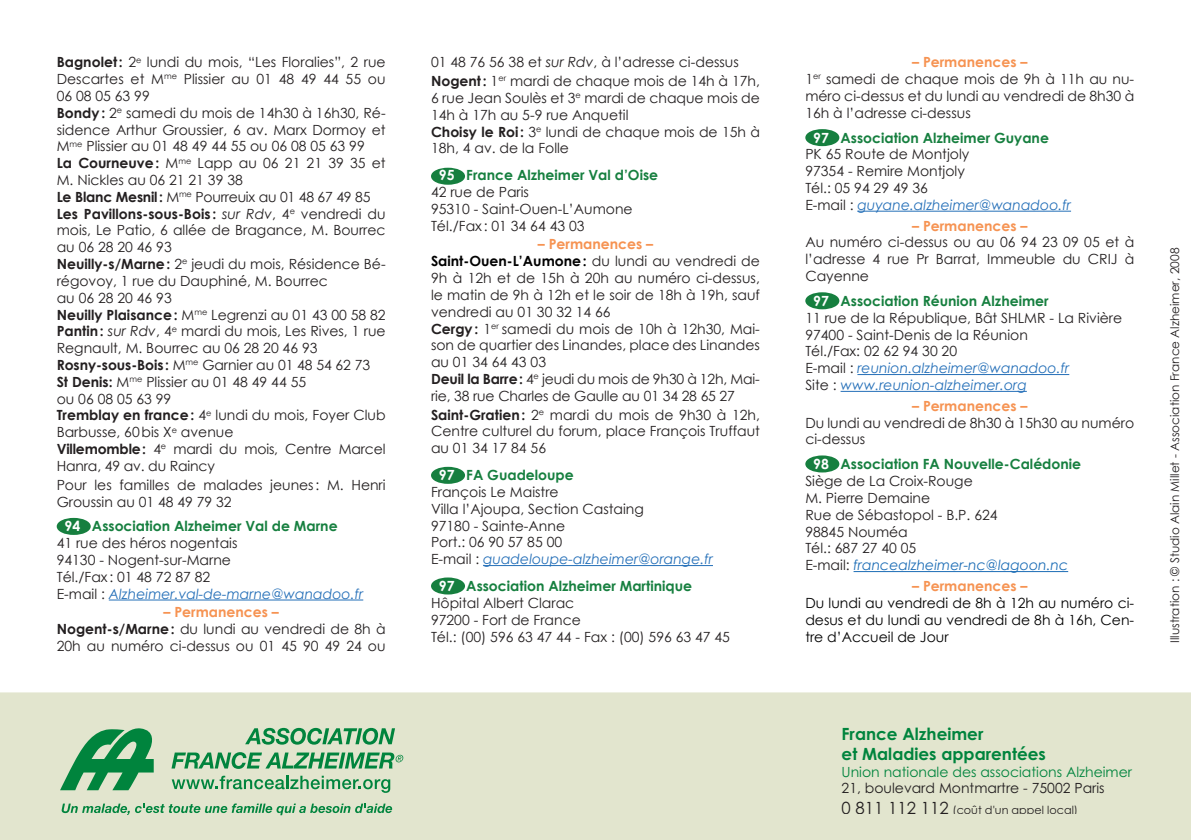
<style>
.page{position:relative;width:1191px;height:840px;background:#fff}
.page>*{position:absolute;margin:0;border:0;box-sizing:border-box;transform-origin:0 0}
.t1{font:700 16.8px/20.2px "Century Gothic";color:#00843d}
.t2{font:14px/16.8px "Century Gothic";color:#231f20}
.t3{font:14px/16.8px "Century Gothic";color:#000;text-align:justify}
.t4{font:700 14px "Century Gothic";color:#f69352}
.t5{font:14px "Century Gothic";color:#00843d}
.t6{font:12px "Century Gothic";color:#231f20}
.t7{font:11.2px "Century Gothic";color:#231f20}
.s1{font-weight:700}
.s2{font-style:italic}
.s3{font-weight:700;color:#fff}
.s4{font-weight:700;color:#167f3f}
.s5{font-style:italic;color:#246fb8}
.s6{font-weight:700;color:#f69352}
.s7{font-weight:700;color:#000}
.s8{font-style:italic;color:#1c6db6}
.s9{font-size:16.8px}
</style>
<div class="page">
<div style="left:806px;top:456px;width:32px;height:15px;background:#167f3f;border-radius:50%"></div>
<div style="left:805px;top:455px;width:34px;height:17px;border:2px solid #167f3f;border-radius:50%"></div>
<div style="left:0;top:692px;width:1191px;height:147px;background:#e2e5ce"></div>
<div style="left:806px;top:293px;width:32px;height:15px;background:#167f3f;border-radius:50%"></div>
<div style="left:805px;top:292px;width:34px;height:17px;border:2px solid #167f3f;border-radius:50%"></div>
<div style="left:432px;top:467px;width:32px;height:15px;background:#167f3f;border-radius:50%"></div>
<div style="left:431px;top:466px;width:34px;height:17px;border:2px solid #167f3f;border-radius:50%"></div>
<div style="left:806px;top:130px;width:32px;height:15px;background:#167f3f;border-radius:50%"></div>
<div style="left:805px;top:129px;width:34px;height:17px;border:2px solid #167f3f;border-radius:50%"></div>
<div style="left:432px;top:578px;width:32px;height:15px;background:#167f3f;border-radius:50%"></div>
<div style="left:431px;top:577px;width:34px;height:17px;border:2px solid #167f3f;border-radius:50%"></div>
<div style="left:432px;top:169px;width:32px;height:15px;background:#167f3f;border-radius:50%"></div>
<div style="left:431px;top:168px;width:34px;height:17px;border:2px solid #167f3f;border-radius:50%"></div>
<div style="left:58px;top:518px;width:32px;height:15px;background:#167f3f;border-radius:50%"></div>
<div style="left:57px;top:517px;width:34px;height:17px;border:2px solid #167f3f;border-radius:50%"></div>
<hr style="left:109px;top:599px;width:254px;height:1px;background:#246fb8">
<hr style="left:483px;top:565px;width:230px;height:1px;background:#246fb8">
<hr style="left:857px;top:211px;width:214px;height:1px;background:#246fb8">
<hr style="left:857px;top:374px;width:212px;height:1px;background:#246fb8">
<hr style="left:840px;top:391px;width:186px;height:1px;background:#246fb8">
<hr style="left:853px;top:571px;width:215px;height:1px;background:#1c6db6">
<svg style="left:60px;top:727px;width:96px;height:62px;background:#67b07f"></svg>
<svg style="left:62px;top:803px;width:330px;height:11px;background:#98c59f"></svg>
<svg style="left:245px;top:727px;width:150px;height:17px;background:#7bb88c"></svg>
<svg style="left:172px;top:775px;width:218px;height:17px;background:#a3caa5"></svg>
<svg style="left:171px;top:751px;width:232px;height:17px;background:#7eba8d"></svg>
<p class="t2" style="left:57px;top:54px;width:330px"><span class="s1">Bagnolet:</span> 2<sup>e</sup> lundi du mois, “Les Floralies”, 2 rue Descartes et M<sup>me</sup> Plissier au 01 48 49 44 55 ou 06 08 05 63 99<br><span class="s1">Bondy:</span> 2<sup>e</sup> samedi du mois de 14h30 à 16h30, Ré&shy;sidence Arthur Groussier, 6 av. Marx Dormoy et M<sup>me</sup> Plissier au 01 48 49 44 55 ou 06 08 05 63 99<br><span class="s1">La Courneuve:</span> M<sup>me</sup> Lapp au 06 21 21 39 35 et M. Nickles au 06 21 21 39 38<br><span class="s1">Le Blanc Mesnil:</span> M<sup>me</sup> Pourreuix au 01 48 67 49 85<br><span class="s1">Les Pavillons-sous-Bois :</span> <span class="s2">sur Rdv</span>, 4<sup>e</sup> vendredi du mois, Le Patio, 6 allée de Bragance, M. Bourrec au 06 28 20 46 93<br><span class="s1">Neuilly-s/Marne:</span> 2<sup>e</sup> jeudi du mois, Résidence Bé&shy;régovoy, 1 rue du Dauphiné, M. Bourrec<br>au 06 28 20 46 93<br><span class="s1">Neuilly Plaisance:</span> M<sup>me</sup> Legrenzi au 01 43 00 58 82<br><span class="s1">Pantin:</span> <span class="s2">sur Rdv</span>, 4<sup>e</sup> mardi du mois, Les Rives, 1 rue Regnault, M. Bourrec au 06 28 20 46 93<br><span class="s1">Rosny-sous-Bois :</span> M<sup>me</sup> Garnier au 01 48 54 62 73<br><span class="s1">St Denis:</span> M<sup>me</sup> Plissier au 01 48 49 44 55<br>ou 06 08 05 63 99<br><span class="s1">Tremblay en france:</span> 4<sup>e</sup> lundi du mois, Foyer Club Barbusse, 60bis X<sup>e</sup> avenue<br><span class="s1">Villemomble:</span> 4<sup>e</sup> mardi du mois, Centre Marcel Hanra, 49 av. du Raincy</p>
<p class="t2" style="left:57px;top:476px;width:330px">Pour les familles de malades jeunes: M. Henri<br>Groussin au 01 48 49 79 32</p>
<p class="t2" style="left:57px;top:517px;width:308px;text-indent:8px"><span class="s3">94</span> <span class="s4">Association Alzheimer Val de Marne<br></span>41 rue des héros nogentais<br>94130 - Nogent-sur-Marne<br>Tél./Fax : 01 48 72 87 82<br>E-mail : <span class="s5">Alzheimer.val-de-marne@wanadoo.fr</span></p>
<p class="t2" style="left:57px;top:603px;width:330px;text-align:center"><span class="s6">– Permanences –<br></span><span class="s1">Nogent-s/Marne:</span> du lundi au vendredi de 8h à<br>20h au numéro ci-dessus ou 01 45 90 49 24 ou</p>
<p class="t2" style="left:431px;top:53px;width:330px;line-height:18.8px">01 48 76 56 38 et <span class="s2">sur Rdv</span>, à l’adresse ci-dessus<br><span class="s1">Nogent:</span> 1<sup>er</sup> mardi de chaque mois de 14h à 17h,</p>
<p class="t2" style="left:431px;top:89px;width:330px">6 rue Jean Soulès et 3<sup>e</sup> mardi de chaque mois de 14h à 17h au 5-9 rue Anquetil<br><span class="s1">Choisy le Roi:</span> 3<sup>e</sup> lundi de chaque mois de 15h à 18h, 4 av. de la Folle</p>
<p class="t2" style="left:431px;top:166px;width:229px;text-indent:8px"><span class="s3">95</span> <span class="s4">France Alzheimer Val d’Oise<br></span>42 rue de Paris<br>95310 - Saint-Ouen-L’Aumone<br>Tél./Fax : 01 34 64 43 03</p>
<p class="t2" style="left:431px;top:236px;width:330px;text-indent:107px"><span class="s6">– Permanences – </span><span class="s7">Saint-Ouen-L’Aumone:</span> du lundi au vendredi de 9h à 12h et de 15h à 20h au numéro ci-dessus, le matin de 9h à 12h et le soir de 18h à 19h, sauf vendredi au 01 30 32 14 66<br><span class="s1">Cergy:</span> 1<sup>er</sup> samedi du mois de 10h à 12h30, Mai&shy;son de quartier des Linandes, place des Linandes au 01 34 64 43 03<br><span class="s1">Deuil la Barre:</span> 4<sup>e</sup> jeudi du mois de 9h30 à 12h, Mai&shy;rie, 38 rue Charles de Gaulle au 01 34 28 65 27</p>
<p class="t2" style="left:431px;top:406px;width:330px;text-align:justify"><span class="s1">Saint-Gratien:</span> 2<sup>e</sup> mardi du mois de 9h30 à 12h, Centre culturel du forum, place François Truffaut au 01 34 17 84 56</p>
<p class="t2" style="left:431px;top:466px;width:283px;text-indent:8px"><span class="s3">97</span> <span class="s4">FA Guadeloupe<br></span>François Le Maistre<br>Villa l’Ajoupa, Section Castaing<br>97180 - Sainte-Anne<br>Port.: 06 90 57 85 00<br>E-mail : <span class="s5">guadeloupe-alzheimer@orange.fr</span></p>
<p class="t2" style="left:431px;top:577px;width:300px;text-indent:8px"><span class="s3">97</span> <span class="s4">Association Alzheimer Martinique<br></span>Hôpital Albert Clarac<br>97200 - Fort de France<br>Tél.: (00) 596 63 47 44 - Fax : (00) 596 63 47 45</p>
<p class="t2" style="left:805px;top:54px;width:330px;text-indent:107px"><span class="s6">– Permanences –<br></span>1<sup>er</sup> samedi de chaque mois de 9h à 11h au nu&shy;méro ci-dessus et du lundi au vendredi de 8h30 à<br>16h à l’adresse ci-dessus</p>
<p class="t2" style="left:805px;top:129px;width:267px;text-indent:8px"><span class="s3">97</span> <span class="s4">Association Alzheimer Guyane<br></span>PK 65 Route de Montjoly<br>97354 - Remire Montjoly<br>Tél.: 05 94 29 49 36<br>E-mail : <span class="s5">guyane.alzheimer@wanadoo.fr</span></p>
<p class="t4" style="left:912px;top:215px;width:117px">– Permanences –</p>
<p class="t2" style="left:805px;top:234px;width:330px;text-align:justify">Au numéro ci-dessus ou au 06 94 23 09 05 et à l’adresse 4 rue Pr Barrat, Immeuble du CRIJ à Cayenne</p>
<p class="t2" style="left:805px;top:292px;width:318px;text-indent:8px"><span class="s3">97</span> <span class="s4">Association Réunion Alzheimer<br></span>11 rue de la République, Bât SHLMR - La Rivière 97400 - Saint-Denis de la Réunion<br>Tél./Fax: 02 62 94 30 20<br>E-mail : <span class="s5">reunion.alzheimer@wanadoo.fr<br></span>Site : <span class="s5">www.reunion-alzheimer.org</span></p>
<p class="t4" style="left:912px;top:395px;width:117px">– Permanences –</p>
<p class="t2" style="left:805px;top:414px;width:330px">Du lundi au vendredi de 8h30 à 15h30 au numéro ci-dessus</p>
<p class="t2" style="left:805px;top:455px;width:277px;text-indent:8px"><span class="s3">98</span> <span class="s4">Association FA Nouvelle-Calédonie<br></span>Siège de La Croix-Rouge<br>M. Pierre Demaine<br>Rue de Sébastopol - B.P. 624<br>98845 Nouméa<br>Tél.: 687 27 40 05<br>E-mail: <span class="s8">francealzheimer-nc@lagoon.nc</span></p>
<p class="t4" style="left:912px;top:575px;width:117px">– Permanences –</p>
<p class="t3" style="left:805px;top:594px;width:330px">Du lundi au vendredi de 8h à 12h au numéro ci&shy;desus et du lundi au vendredi de 8h à 16h, Cen&shy;tre d’Accueil de Jour</p>
<p class="t1" style="left:841px;top:722px;width:206px">France Alzheimer<br>et Maladies apparentées</p>
<p class="t5" style="left:841px;top:761px;width:292px">Union nationale des associations Alzheimer</p>
<p class="t2" style="left:841px;top:779px;width:265px">21, boulevard Montmartre - 75002 Paris</p>
<p class="t7" style="left:841px;top:801px;width:238px"><span class="s9">0 811 112 112</span> (coût d'un appel local)</p>
<p class="t6" style="left:1166px;top:642px;width:396px;rotate:-90deg">Illustration : © Studio Alain Millet - Association France Alzheimer, 2008</p>
</div>
